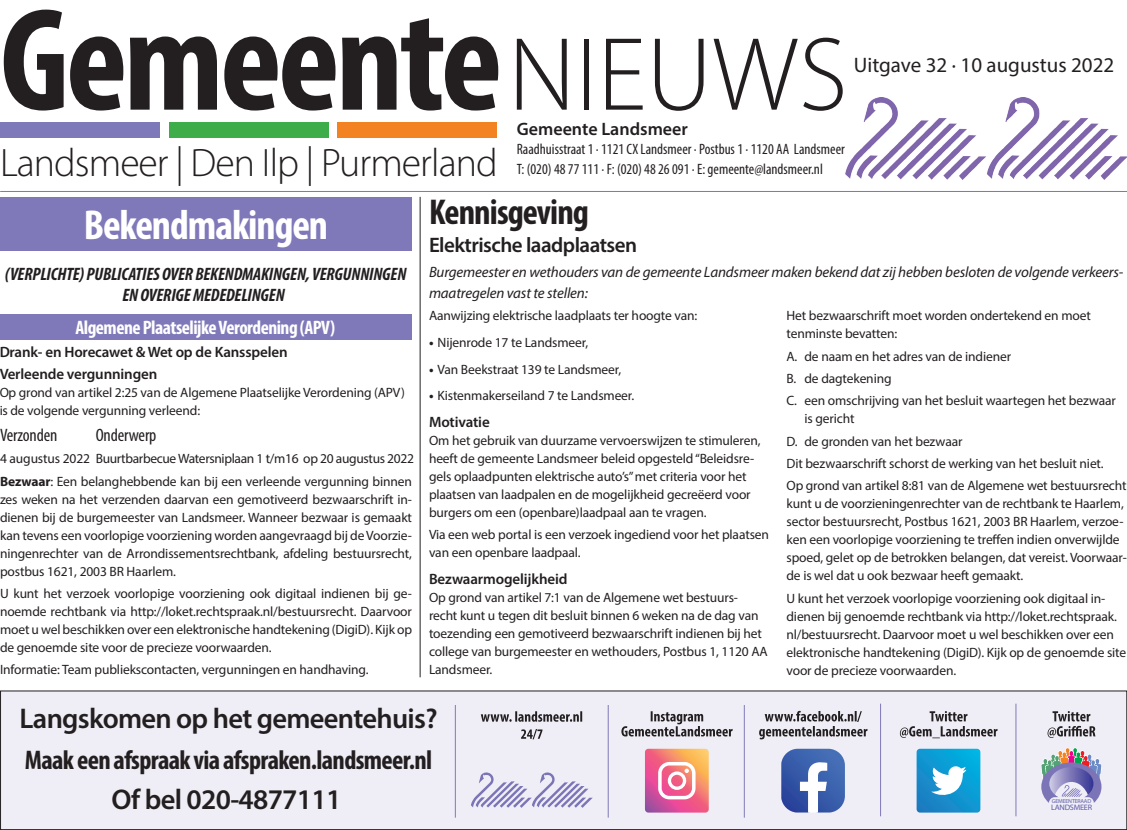
<style>
.page{position:relative;width:1127px;height:830px;background:#fff}
.page>*{position:absolute;margin:0;border:0;box-sizing:border-box;transform-origin:0 0}
.t1{font:700 condensed 147px "Myriad Pro";letter-spacing:-.025em;color:#231f20}
.t2{font:700 condensed 42px "Myriad Pro";letter-spacing:-.025em;color:#fff}
.t3{font:300 39.75px "Myriad Pro";letter-spacing:-.025em;color:#231f20}
.t4{font:700 condensed 36px "Myriad Pro";letter-spacing:-.025em;color:#231f20}
.t5{font:600 28.5px "Myriad Pro";letter-spacing:-.025em;color:#231f20}
.t6{font:700 condensed 27px "Myriad Pro";letter-spacing:-.025em;color:#231f20}
.t7{font:21px "Myriad Pro";color:#231f20}
.t8{font:600 21px "Myriad Pro";letter-spacing:-.025em;color:#231f20}
.t9{font:700 condensed 19.5px "Myriad Pro";letter-spacing:-.025em;color:#fff}
.t10{font:italic 700 condensed 18px/21px "Myriad Pro";letter-spacing:-.01em;color:#231f20;text-align:center}
.t11{font:condensed 18px "Myriad Pro";letter-spacing:-.01em;color:#231f20}
.t12{font:600 18px "Myriad Pro";color:#231f20}
.t13{font:italic 15px/21px "Myriad Pro";letter-spacing:-.01em;color:#231f20}
.t14{font:condensed 15px/19.5px "Myriad Pro";color:#231f20}
.t15{font:600 15px/22.2px "Myriad Pro";letter-spacing:-.01em;color:#231f20}
.t16{font:13.5px/18px "Myriad Pro";letter-spacing:-.01em;color:#231f20}
.t17{font:7.95px "Myriad Web Pro";letter-spacing:-.03em;color:#625ea9}
.t18{font:5.7px "Myriad Web Pro";letter-spacing:-.03em;color:#625ea9}
.s1{font-weight:300;font-stretch:normal;font-size:105px}
.s2{font-weight:700}
</style>
<div class="page">
<img style="left:845px;top:97px;width:282px;height:82px">
<hr style="left:0;top:191px;width:1127px;height:1px;background:#7f79b9">
<div style="left:0;top:122px;width:160px;height:15px;background:#7e79b8"></div>
<div style="left:169px;top:122px;width:160px;height:15px;background:#3cad49"></div>
<div style="left:337px;top:122px;width:160px;height:15px;background:#f38222"></div>
<div style="left:0;top:197px;width:412px;height:53px;background:#7f79b9"></div>
<hr style="left:420px;top:197px;width:1px;height:480px;background:#231f20">
<div style="left:0;top:314px;width:411px;height:25px;background:#7f79b9"></div>
<div style="left:1px;top:690px;width:1126px;height:139px;background:#efeef6"></div>
<svg style="left:759px;top:710px;width:108px;height:29px"></svg>
<svg style="left:900px;top:711px;width:97px;height:27px"></svg>
<svg style="left:1047px;top:711px;width:48px;height:26px"></svg>
<svg style="left:1041px;top:748px;width:60px;height:54px"></svg>
<hr style="left:880px;top:703px;width:1px;height:112px;background:#7f79b9">
<hr style="left:1015px;top:703px;width:1px;height:112px;background:#7f79b9">
<hr style="left:608px;top:704px;width:1px;height:113px;background:#7f79b9">
<hr style="left:455px;top:704px;width:1px;height:113px;background:#7f79b9">
<hr style="left:744px;top:704px;width:1px;height:113px;background:#7f79b9">
<svg style="left:521px;top:729px;width:21px;height:10px"></svg>
<svg style="left:481px;top:711px;width:101px;height:10px"></svg>
<svg style="left:621px;top:711px;width:111px;height:25px"></svg>
<svg style="left:471px;top:772px;width:122px;height:35px"></svg>
<svg style="left:781px;top:748px;width:64px;height:64px;background:#6682bd"></svg>
<svg style="left:645px;top:748px;width:64px;height:64px;background:#ed8792"></svg>
<svg style="left:916px;top:748px;width:64px;height:64px;background:#37a8d9"></svg>
<h1 class="t1" style="left:0;top:-31px;width:849px">Gemeente<span class="s1">NIEUWS</span></h1>
<h3 class="t3" style="left:0;top:138px;width:499px">Landsmeer | Den Ilp | Purmerland</h3>
<h3 class="t12" style="left:517px;top:117px;width:173px">Gemeente Landsmeer</h3>
<p class="t14" style="left:517px;top:139px;width:330px">Raadhuisstraat 1 · 1121 CX Landsmeer · Postbus 1 · 1120 AA Landsmeer<br>T: (020) 48 77 111 · F: (020) 48 26 091 · E: gemeente@landsmeer.nl</p>
<h3 class="t7" style="left:854px;top:52px;width:262px">Uitgave 32 · 10 augustus 2022</h3>
<h2 class="t2" style="left:84px;top:199px;width:246px">Bekendmakingen</h2>
<h3 class="t10" style="left:5px;top:263px;width:403px">(VERPLICHTE) PUBLICATIES OVER BEKENDMAKINGEN, VERGUNNINGEN<br>EN OVERIGE MEDEDELINGEN</h3>
<h3 class="t9" style="left:75px;top:315px;width:261px">Algemene Plaatselijke Verordening (APV)</h3>
<p class="t15" style="left:-1px;top:340px;width:290px">Drank- en Horecawet &amp; Wet op de Kansspelen<br>Verleende vergunningen</p>
<p class="t16" style="left:-1px;top:383px;width:407px">Op grond van artikel 2:25 van de Algemene Plaatselijke Verordening (APV) is de volgende vergunning verleend:</p>
<h3 class="t11" style="left:0;top:424px;width:59px">Verzonden</h3>
<h3 class="t11" style="left:96px;top:424px;width:62px">Onderwerp</h3>
<p class="t16" style="left:0;top:449px;width:415px">4 augustus 2022 Buurtbarbecue Watersniplaan 1 t/m16 op 20 augustus 2022</p>
<p class="t16" style="left:0;top:471px;width:413px;text-align:justify"><span class="s2">Bezwaar</span>: Een belanghebbende kan bij een verleende vergunning binnen zes weken na het verzenden daarvan een gemotiveerd bezwaarschrift in&shy;dienen bij de burgemeester van Landsmeer. Wanneer bezwaar is gemaakt kan tevens een voorlopige voorziening worden aangevraagd bij de Voorzie&shy;ningenrechter van de Arrondissementsrechtbank, afdeling bestuursrecht, postbus 1621, 2003 BR Haarlem.</p>
<p class="t16" style="left:0;top:584px;width:413px;text-align:justify">U kunt het verzoek voorlopige voorziening ook digitaal indienen bij ge&shy;noemde rechtbank via http://loket.rechtspraak.nl/bestuursrecht. Daarvoor moet u wel beschikken over een elektronische handtekening (DigiD). Kijk op de genoemde site voor de precieze voorwaarden.</p>
<p class="t16" style="left:0;top:660px;width:370px">Informatie: Team publiekscontacten, vergunningen en handhaving.</p>
<h3 class="t4" style="left:429px;top:189px;width:162px">Kennisgeving</h3>
<h3 class="t8" style="left:429px;top:231px;width:210px">Elektrische laadplaatsen</h3>
<p class="t13" style="left:429px;top:261px;width:696px">Burgemeester en wethouders van de gemeente Landsmeer maken bekend dat zij hebben besloten de volgende verkeers&shy;maatregelen vast te stellen:</p>
<p class="t16" style="left:429px;top:306px;width:270px">Aanwijzing elektrische laadplaats ter hoogte van:</p>
<p class="t16" style="left:429px;top:333px;width:161px"><span class="s2">•</span> Nijenrode 17 te Landsmeer,</p>
<p class="t16" style="left:429px;top:359px;width:194px"><span class="s2">•</span> Van Beekstraat 139 te Landsmeer,</p>
<p class="t16" style="left:429px;top:386px;width:207px"><span class="s2">•</span> Kistenmakerseiland 7 te Landsmeer.</p>
<p class="t15" style="left:429px;top:410px;width:62px">Motivatie</p>
<p class="t16" style="left:429px;top:430px;width:333px">Om het gebruik van duurzame vervoerswijzen te stimuleren, heeft de gemeente Landsmeer beleid opgesteld “Beleidsre&shy;gels oplaadpunten elektrische auto’s” met criteria voor het plaatsen van laadpalen en de mogelijkheid gecreëerd voor burgers om een (openbare)laadpaal aan te vragen.</p>
<p class="t16" style="left:429px;top:525px;width:341px">Via een web portal is een verzoek ingediend voor het plaatsen van een openbare laadpaal.</p>
<p class="t15" style="left:429px;top:566px;width:140px">Bezwaarmogelijkheid</p>
<p class="t16" style="left:429px;top:587px;width:340px">Op grond van artikel 7:1 van de Algemene wet bestuurs&shy;recht kunt u tegen dit besluit binnen 6 weken na de dag van toezending een gemotiveerd bezwaarschrift indienen bij het college van burgemeester en wethouders, Postbus 1, 1120 AA Landsmeer.</p>
<p class="t16" style="left:786px;top:306px;width:306px">Het bezwaarschrift moet worden ondertekend en moet tenminste bevatten:</p>
<p class="t16" style="left:786px;top:345px;width:331px;line-height:22.2px">A. de naam en het adres van de indiener<br>B. de dagtekening<br>C. een omschrijving van het besluit waartegen het bezwaar</p>
<p class="t16" style="left:786px;top:407px;width:342px;line-height:22.2px;text-indent:18px">is gericht<br>D. de gronden van het bezwaar<br>Dit bezwaarschrift schorst de werking van het besluit niet.<br>Op grond van artikel 8:81 van de Algemene wet bestuursrecht</p>
<p class="t16" style="left:786px;top:494px;width:342px">kunt u de voorzieningenrechter van de rechtbank te Haarlem, sector bestuursrecht, Postbus 1621, 2003 BR Haarlem, verzoe&shy;ken een voorlopige voorziening te treffen indien onverwijlde spoed, gelet op de betrokken belangen, dat vereist. Voorwaar&shy;de is wel dat u ook bezwaar heeft gemaakt.</p>
<p class="t16" style="left:786px;top:588px;width:341px">U kunt het verzoek voorlopige voorziening ook digitaal in&shy;dienen bij genoemde rechtbank via http://loket.rechtspraak. nl/bestuursrecht. Daarvoor moet u wel beschikken over een elektronische handtekening (DigiD). Kijk op de genoemde site voor de precieze voorwaarden.</p>
<h3 class="t5" style="left:20px;top:700px;width:419px">Langskomen op het gemeentehuis?</h3>
<h3 class="t6" style="left:25px;top:742px;width:409px">Maak een afspraak via afspraken.landsmeer.nl</h3>
<h3 class="t5" style="left:112px;top:781px;width:231px">Of bel 020-4877111</h3>
<p class="t18" style="left:1052px;top:797px;width:41px">GEMEENTERAAD</p>
<p class="t17" style="left:1051px;top:801px;width:42px">LANDSMEER</p>
</div>
